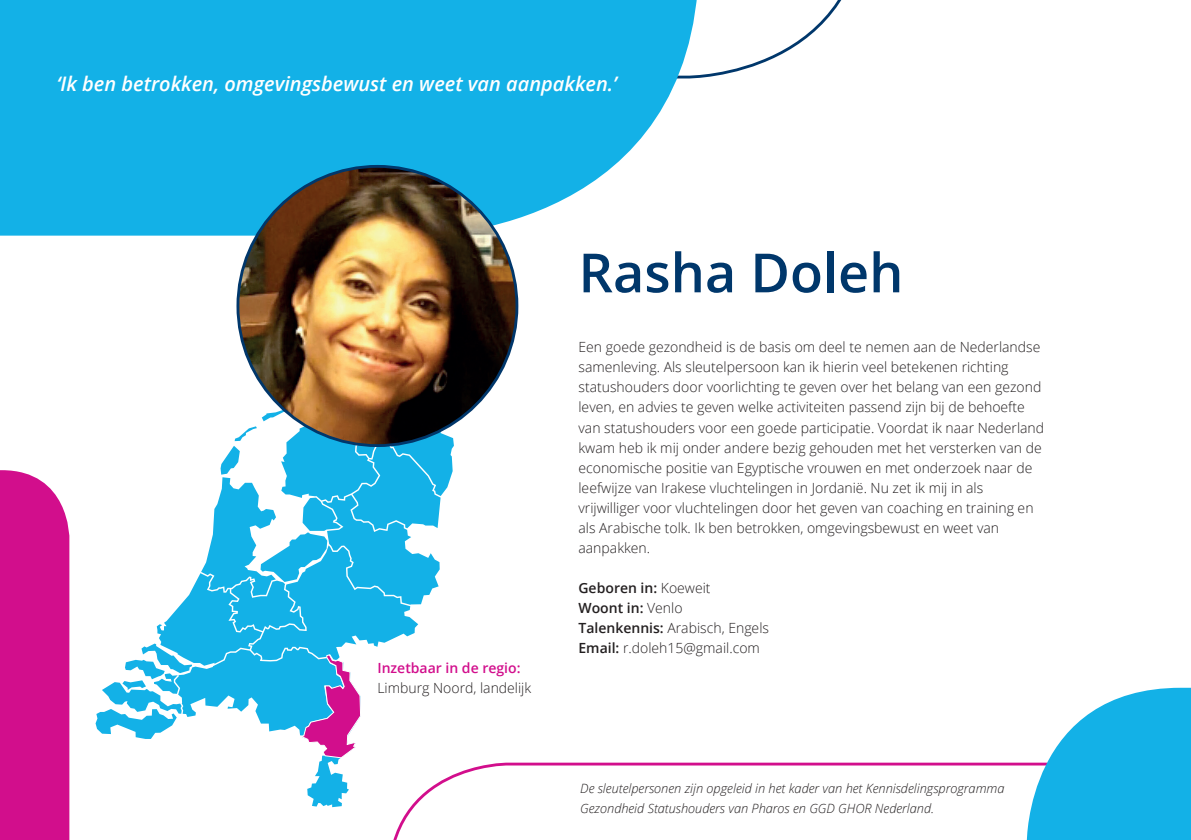
<style>
.page{position:relative;width:1191px;height:840px;background:#fff}
.page>*{position:absolute;margin:0;border:0;box-sizing:border-box;transform-origin:0 0}
.t1{font:600 54px "Open Sans";color:#00376b}
.t2{font:italic 600 20px "Open Sans";color:#fff}
.t3{font:300 14px/20px "Open Sans";color:#231f20}
.t4{font:600 14px "Open Sans";color:#d20e8c}
.t5{font:italic 300 12.8px/20px "Open Sans";color:#231f20}
.s1{font-weight:600}
</style>
<div class="page">
<svg style="left:699px;top:0;width:143px;height:78px"></svg>
<svg style="left:0;top:0;width:699px;height:235px;background:#29b8e8"></svg>
<svg style="left:393px;top:762px;width:633px;height:77px"></svg>
<svg style="left:1026px;top:687px;width:165px;height:152px"></svg>
<div style="left:0;top:470px;width:69px;height:369px;background:#d20e8c"></div>
<img style="left:238px;top:166px;width:279px;height:279px;border-radius:139px">
<svg style="left:96px;top:396px;width:358px;height:410px"></svg>
<h2 class="t2" style="left:57px;top:70px;width:562px">‘Ik ben betrokken, omgevingsbewust en weet van aanpakken.’</h2>
<h1 class="t1" style="left:578px;top:235px;width:326px">Rasha Doleh</h1>
<p class="t4" style="left:377px;top:657px;width:145px">Inzetbaar in de regio:</p>
<p class="t3" style="left:377px;top:677px;width:155px">Limburg Noord, landelijk</p>
<p class="t3" style="left:578px;top:337px;width:467px">Een goede gezondheid is de basis om deel te nemen aan de Nederlandse samenleving. Als sleutelpersoon kan ik hierin veel betekenen richting statushouders door voorlichting te geven over het belang van een gezond leven, en advies te geven welke activiteiten passend zijn bij de behoefte van statushouders voor een goede participatie. Voordat ik naar Nederland kwam heb ik mij onder andere bezig gehouden met het versterken van de economische positie van Egyptische vrouwen en met onderzoek naar de leefwijze van Irakese vluchtelingen in Jordanië. Nu zet ik mij in als vrijwilliger voor vluchtelingen door het geven van coaching en training en als Arabische tolk. Ik ben betrokken, omgevingsbewust en weet van aanpakken.</p>
<p class="t3" style="left:578px;top:577px;width:192px"><span class="s1">Geboren in:</span> Koeweit<br><span class="s1">Woont in:</span> Venlo<br><span class="s1">Talenkennis:</span> Arabisch, Engels<br><span class="s1">Email:</span> r.doleh15@gmail.com</p>
<p class="t5" style="left:580px;top:777px;width:426px">De sleutelpersonen zijn opgeleid in het kader van het Kennisdelingsprogramma<br>Gezondheid Statushouders van Pharos en GGD GHOR Nederland.</p>
</div>
